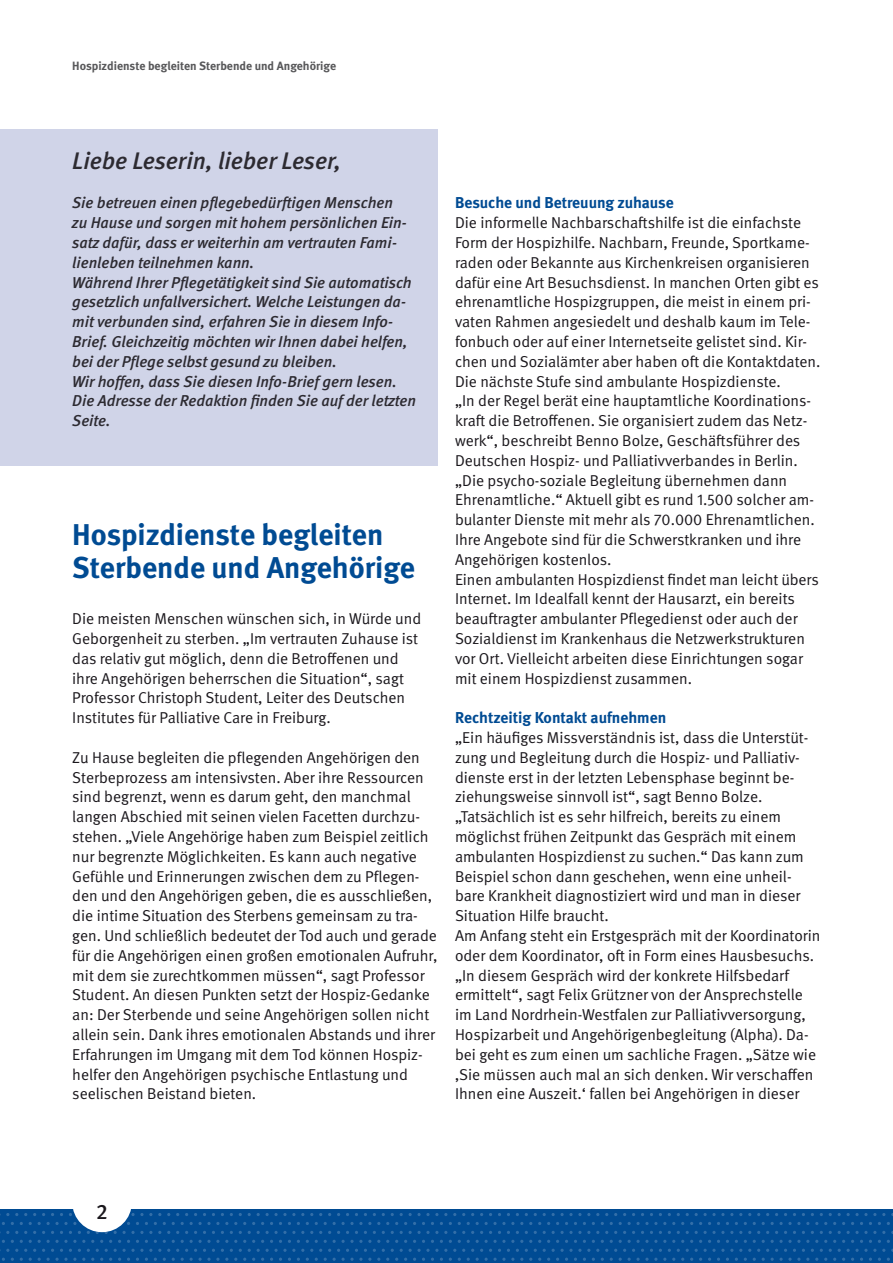
<style>
.page{position:relative;width:893px;height:1263px;background:#fff}
.page>*{position:absolute;margin:0;border:0;box-sizing:border-box;transform-origin:0 0}
.t1{font:700 30px/33px "DGUV Meta";color:#004b93}
.t2{font:italic 500 24px "DGUV Meta";color:#1a171c}
.t3{font:500 21px "DGUV Meta";color:#1a171c}
.t4{font:15.75px/19.8px "DGUV Meta";color:#1a171c}
.t5{font:italic 500 15.75px/19.8px "DGUV Meta";color:#1a171c}
.t6{font:700 15.75px "DGUV Meta";color:#004b93}
.t7{font:700 12px "DGUV Meta";color:#58585a}
</style>
<div class="page">
<div style="left:0;top:1210px;width:893px;height:53px;background:#004b93"></div>
<svg style="left:190px;top:1222px;width:38px;height:3px"></svg>
<svg style="left:333px;top:1222px;width:38px;height:3px"></svg>
<svg style="left:476px;top:1222px;width:38px;height:3px"></svg>
<svg style="left:619px;top:1222px;width:38px;height:3px"></svg>
<svg style="left:762px;top:1222px;width:38px;height:3px"></svg>
<svg style="left:190px;top:1240px;width:38px;height:3px"></svg>
<svg style="left:333px;top:1240px;width:38px;height:3px"></svg>
<svg style="left:476px;top:1240px;width:38px;height:3px"></svg>
<svg style="left:619px;top:1240px;width:38px;height:3px"></svg>
<svg style="left:762px;top:1240px;width:38px;height:3px"></svg>
<svg style="left:129px;top:1213px;width:23px;height:3px"></svg>
<svg style="left:257px;top:1213px;width:38px;height:3px"></svg>
<svg style="left:400px;top:1213px;width:47px;height:3px"></svg>
<svg style="left:552px;top:1213px;width:38px;height:3px"></svg>
<svg style="left:695px;top:1213px;width:38px;height:3px"></svg>
<svg style="left:838px;top:1213px;width:38px;height:3px"></svg>
<svg style="left:114px;top:1231px;width:38px;height:3px"></svg>
<svg style="left:257px;top:1231px;width:38px;height:3px"></svg>
<svg style="left:400px;top:1231px;width:47px;height:3px"></svg>
<svg style="left:552px;top:1231px;width:38px;height:3px"></svg>
<svg style="left:695px;top:1231px;width:38px;height:3px"></svg>
<svg style="left:838px;top:1231px;width:38px;height:3px"></svg>
<svg style="left:172px;top:1249px;width:173px;height:12px"></svg>
<svg style="left:346px;top:1249px;width:186px;height:12px"></svg>
<svg style="left:534px;top:1249px;width:173px;height:12px"></svg>
<svg style="left:708px;top:1249px;width:182px;height:12px"></svg>
<svg style="left:47px;top:1222px;width:35px;height:3px"></svg>
<svg style="left:47px;top:1240px;width:38px;height:3px"></svg>
<svg style="left:0;top:1249px;width:170px;height:12px"></svg>
<div style="left:72px;top:1172px;width:60px;height:60px;background:#fff;border-radius:50%"></div>
<div style="left:0;top:129px;width:438px;height:337px;background:#d0d4e8"></div>
<p class="t7" style="left:72px;top:58px;width:265px">Hospizdienste begleiten Sterbende und Angehörige</p>
<h2 class="t2" style="left:72px;top:146px;width:271px">Liebe Leserin, lieber Leser,</h2>
<p class="t5" style="left:72px;top:193px;width:345px">Sie betreuen einen pflegebedürftigen Menschen<br>zu Hause und sorgen mit hohem persönlichen Ein&shy;satz dafür, dass er weiterhin am vertrauten Fami&shy;lienleben teilnehmen kann.<br>Während Ihrer Pflegetätigkeit sind Sie automatisch gesetzlich unfallversichert. Welche Leistungen da&shy;mit verbunden sind, erfahren Sie in diesem Info-Brief. Gleichzeitig möchten wir Ihnen dabei helfen, bei der Pflege selbst gesund zu bleiben.<br>Wir hoffen, dass Sie diesen Info-Brief gern lesen.<br>Die Adresse der Redaktion finden Sie auf der letzten Seite.</p>
<h1 class="t1" style="left:72px;top:519px;width:344px">Hospizdienste begleiten<br>Sterbende und Angehörige</h1>
<p class="t4" style="left:72px;top:609px;width:350px">Die meisten Menschen wünschen sich, in Würde und Geborgenheit zu sterben. „Im vertrauten Zuhause ist das relativ gut möglich, denn die Betroffenen und ihre Angehörigen beherrschen die Situation“, sagt Professor Christoph Student, Leiter des Deutschen Institutes für Palliative Care in Freiburg.</p>
<p class="t4" style="left:72px;top:748px;width:367px">Zu Hause begleiten die pflegenden Angehörigen den Sterbeprozess am intensivsten. Aber ihre Ressourcen sind begrenzt, wenn es darum geht, den manchmal langen Abschied mit seinen vielen Facetten durchzu&shy;stehen. „Viele Angehörige haben zum Beispiel zeitlich nur begrenzte Möglichkeiten. Es kann auch negative Gefühle und Erinnerungen zwischen dem zu Pflegen&shy;den und den Angehörigen geben, die es ausschließen, die intime Situation des Sterbens gemeinsam zu tra&shy;gen. Und schließlich bedeutet der Tod auch und gerade für die Angehörigen einen großen emotionalen Aufruhr, mit dem sie zurechtkommen müssen“, sagt Professor Student. An diesen Punkten setzt der Hospiz-Gedanke an: Der Sterbende und seine Angehörigen sollen nicht allein sein. Dank ihres emotionalen Abstands und ihrer Erfahrungen im Umgang mit dem Tod können Hospiz&shy;helfer den Angehörigen psychische Entlastung und seelischen Beistand bieten.</p>
<p class="t6" style="left:455px;top:193px;width:220px">Besuche und Betreuung zuhause</p>
<p class="t4" style="left:455px;top:213px;width:367px">Die informelle Nachbarschaftshilfe ist die einfachste Form der Hospizhilfe. Nachbarn, Freunde, Sportkame&shy;raden oder Bekannte aus Kirchenkreisen organisieren dafür eine Art Besuchsdienst. In manchen Orten gibt es ehrenamtliche Hospizgruppen, die meist in einem pri&shy;vaten Rahmen angesiedelt und deshalb kaum im Tele&shy;fonbuch oder auf einer Internetseite gelistet sind. Kir&shy;chen und Sozialämter aber haben oft die Kontaktdaten.<br>Die nächste Stufe sind ambulante Hospizdienste.<br>„In der Regel berät eine hauptamtliche Koordinations&shy;kraft die Betroffenen. Sie organisiert zudem das Netz&shy;werk“, beschreibt Benno Bolze, Geschäftsführer des Deutschen Hospiz- und Palliativverbandes in Berlin. „Die psycho-soziale Begleitung übernehmen dann Ehrenamtliche.“ Aktuell gibt es rund 1.500 solcher am&shy;bulanter Dienste mit mehr als 70.000 Ehrenamtlichen.<br>Ihre Angebote sind für die Schwerstkranken und ihre Angehörigen kostenlos.<br>Einen ambulanten Hospizdienst findet man leicht übers Internet. Im Idealfall kennt der Hausarzt, ein bereits beauftragter ambulanter Pflegedienst oder auch der Sozialdienst im Krankenhaus die Netzwerkstrukturen vor Ort. Vielleicht arbeiten diese Einrichtungen sogar mit einem Hospizdienst zusammen.</p>
<p class="t6" style="left:455px;top:708px;width:213px">Rechtzeitig Kontakt aufnehmen</p>
<p class="t4" style="left:455px;top:728px;width:367px">„Ein häufiges Missverständnis ist, dass die Unterstüt&shy;zung und Begleitung durch die Hospiz- und Palliativ&shy;dienste erst in der letzten Lebensphase beginnt be&shy;ziehungsweise sinnvoll ist“, sagt Benno Bolze. „Tatsächlich ist es sehr hilfreich, bereits zu einem möglichst frühen Zeitpunkt das Gespräch mit einem ambulanten Hospizdienst zu suchen.“ Das kann zum Beispiel schon dann geschehen, wenn eine unheil&shy;bare Krankheit diagnostiziert wird und man in dieser Situation Hilfe braucht.<br>Am Anfang steht ein Erstgespräch mit der Koordinatorin oder dem Koordinator, oft in Form eines Hausbesuchs. „In diesem Gespräch wird der konkrete Hilfsbedarf ermittelt“, sagt Felix Grützner von der Ansprechstelle im Land Nordrhein-Westfalen zur Palliativversorgung, Hospizarbeit und Angehörigenbegleitung (Alpha). Da&shy;bei geht es zum einen um sachliche Fragen. „Sätze wie ‚Sie müssen auch mal an sich denken. Wir verschaffen Ihnen eine Auszeit.‘ fallen bei Angehörigen in dieser</p>
<h3 class="t3" style="left:96px;top:1200px;width:13px">2</h3>
</div>
